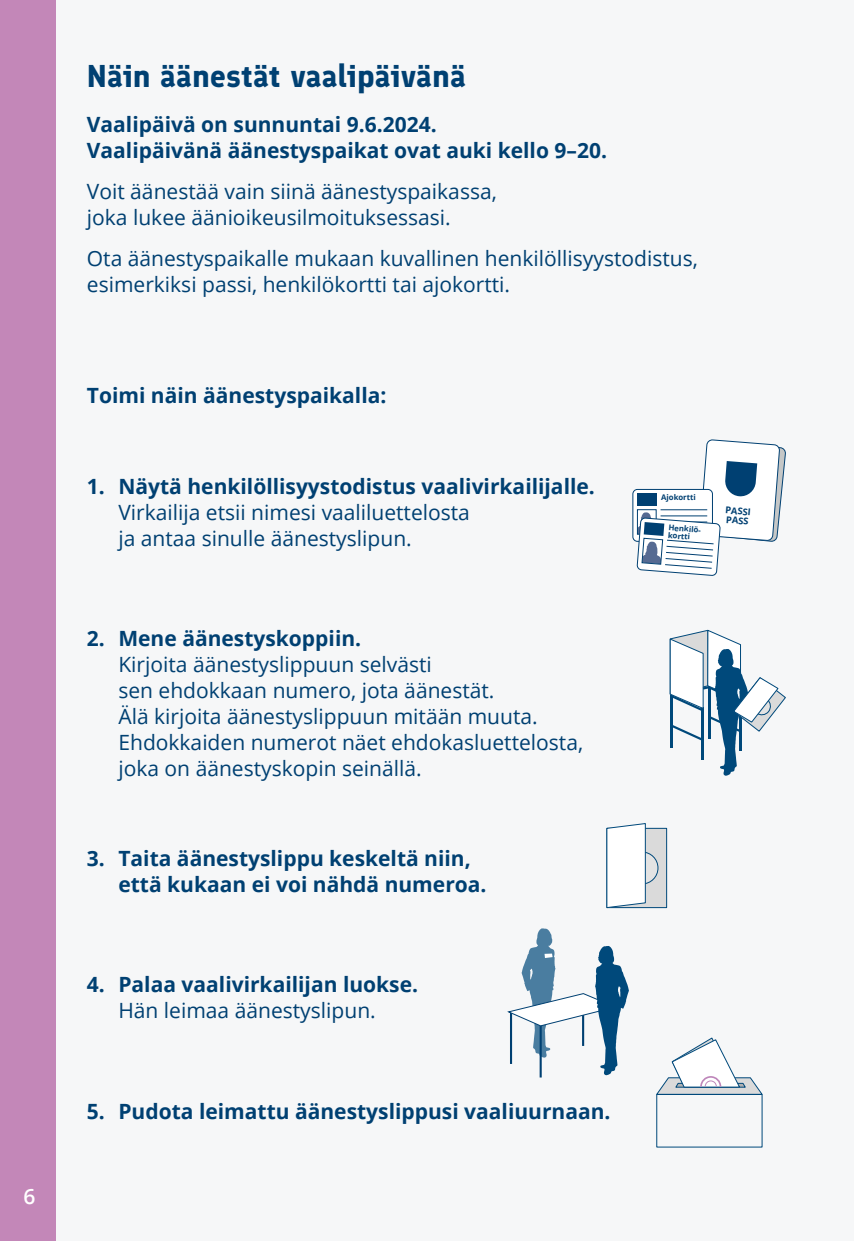
<style>
.page{position:relative;width:854px;height:1241px;background:#fff}
.page>*{position:absolute;margin:0;border:0;box-sizing:border-box;transform-origin:0 0}
.Otsikko_1__h2{font:700 31.5px "Finlandica";color:#004072}
.Leipis{font:700 21px/25.9px "Open Sans";color:#004072}
.Leipis-2{font:21px/25.9px "Open Sans";color:#004072}
.lista_numero{font:21px "Open Sans";color:#004072}
.t1{font:600 21px "Open Sans";color:#fff}
.t2{font:700 9.28px/9.3px "Open Sans";color:#004072}
.t3{font:700 7.7px/7.9px "Open Sans";color:#004072}
.s1{font-weight:400}
.s2{font-weight:700}
</style>
<div class="page">
<div style="left:8px;top:0;width:845px;height:1240px;background:#f6f7f8"></div>
<div style="left:0;top:0;width:56px;height:1240px;background:#c387b8"></div>
<img style="left:645px;top:823px;width:23px;height:85px">
<img style="left:656px;top:1093px;width:107px;height:55px">
<div style="left:606px;top:828px;width:60px;height:79px;background:#dadada"></div>
<svg style="left:626px;top:851px;width:31px;height:32px"></svg>
<div style="left:625px;top:851px;width:33px;height:33px;border:1px solid #00497b;border-radius:50%"></div>
<svg style="left:606px;top:823px;width:39px;height:85px;background:#edf2f5"></svg>
<div style="left:632px;top:489px;width:80px;height:52px;background:#fff;border-radius:5px"></div>
<div style="left:632px;top:489px;width:80px;height:52px;border:1px solid #004072;border-radius:5px"></div>
<svg style="left:636px;top:439px;width:150px;height:137px"></svg>
<svg style="left:669px;top:629px;width:116px;height:146px"></svg>
<div style="left:656px;top:1093px;width:106px;height:54px;border:1px solid #00497b"></div>
<svg style="left:656px;top:1037px;width:106px;height:57px"></svg>
<hr style="left:539px;top:1025px;width:2px;height:52px;background:#004072">
<svg style="left:507px;top:928px;width:121px;height:147px"></svg>
<p class="t1" style="left:24px;top:1181px;width:13px">6</p>
<h2 class="Otsikko_1__h2" style="left:87px;top:55px;width:380px">Näin äänestät vaalipäivänä</h2>
<p class="Leipis" style="left:87px;top:111px;width:351px">Vaalipäivä on sunnuntai 9.6.2024.</p>
<p class="Leipis" style="left:87px;top:137px;width:521px">Vaalipäivänä äänestyspaikat ovat auki kello 9–20.</p>
<p class="Leipis-2" style="left:87px;top:178px;width:411px">Voit äänestää vain siinä äänestyspaikassa,</p>
<p class="Leipis-2" style="left:87px;top:204px;width:365px">joka lukee äänioikeusilmoituksessasi.</p>
<p class="Leipis-2" style="left:87px;top:245px;width:612px">Ota äänestyspaikalle mukaan kuvallinen henkilöllisyystodistus,</p>
<p class="Leipis-2" style="left:87px;top:271px;width:424px">esimerkiksi passi, henkilökortti tai ajokortti.</p>
<p class="Leipis" style="left:87px;top:382px;width:301px">Toimi näin äänestyspaikalla:</p>
<p class="Leipis" style="left:118px;top:472px;width:478px;text-indent:-32px">1. Näytä henkilöllisyystodistus vaalivirkailijalle.<br><span class="s1">Virkailija etsii nimesi vaaliluettelosta</span></p>
<p class="lista_numero" style="left:118px;top:523px;width:295px">ja antaa sinulle äänestyslipun.</p>
<p class="Leipis-2" style="left:118px;top:624px;width:315px;text-indent:-32px"><span class="s2">2. Mene äänestyskoppiin.<br></span>Kirjoita äänestyslippuun selvästi</p>
<p class="lista_numero" style="left:118px;top:675px;width:377px">sen ehdokkaan numero, jota äänestät.</p>
<p class="lista_numero" style="left:118px;top:701px;width:421px">Älä kirjoita äänestyslippuun mitään muuta.</p>
<p class="lista_numero" style="left:118px;top:727px;width:466px">Ehdokkaiden numerot näet ehdokasluettelosta,</p>
<p class="lista_numero" style="left:118px;top:753px;width:305px">joka on äänestyskopin seinällä.</p>
<p class="Leipis" style="left:118px;top:844px;width:369px;text-indent:-32px">3. Taita äänestyslippu keskeltä niin, että kukaan ei voi nähdä numeroa.</p>
<p class="Leipis" style="left:87px;top:970px;width:332px;text-align:center">4. Palaa vaalivirkailijan luokse.<br><span class="s1">Hän leimaa äänestyslipun.</span></p>
<p class="Leipis" style="left:87px;top:1097px;width:525px">5. Pudota leimattu äänestyslippusi vaaliuurnaan.</p>
<p class="t3" style="left:661px;top:492px;width:36px">Ajokortti</p>
<p class="t3" style="left:668px;top:523px;width:35px;rotate:5deg">Henkilö&shy;kortti</p>
<p class="t2" style="left:725px;top:505px;width:27px;rotate:5deg">PASSI<br>PASS</p>
</div>
